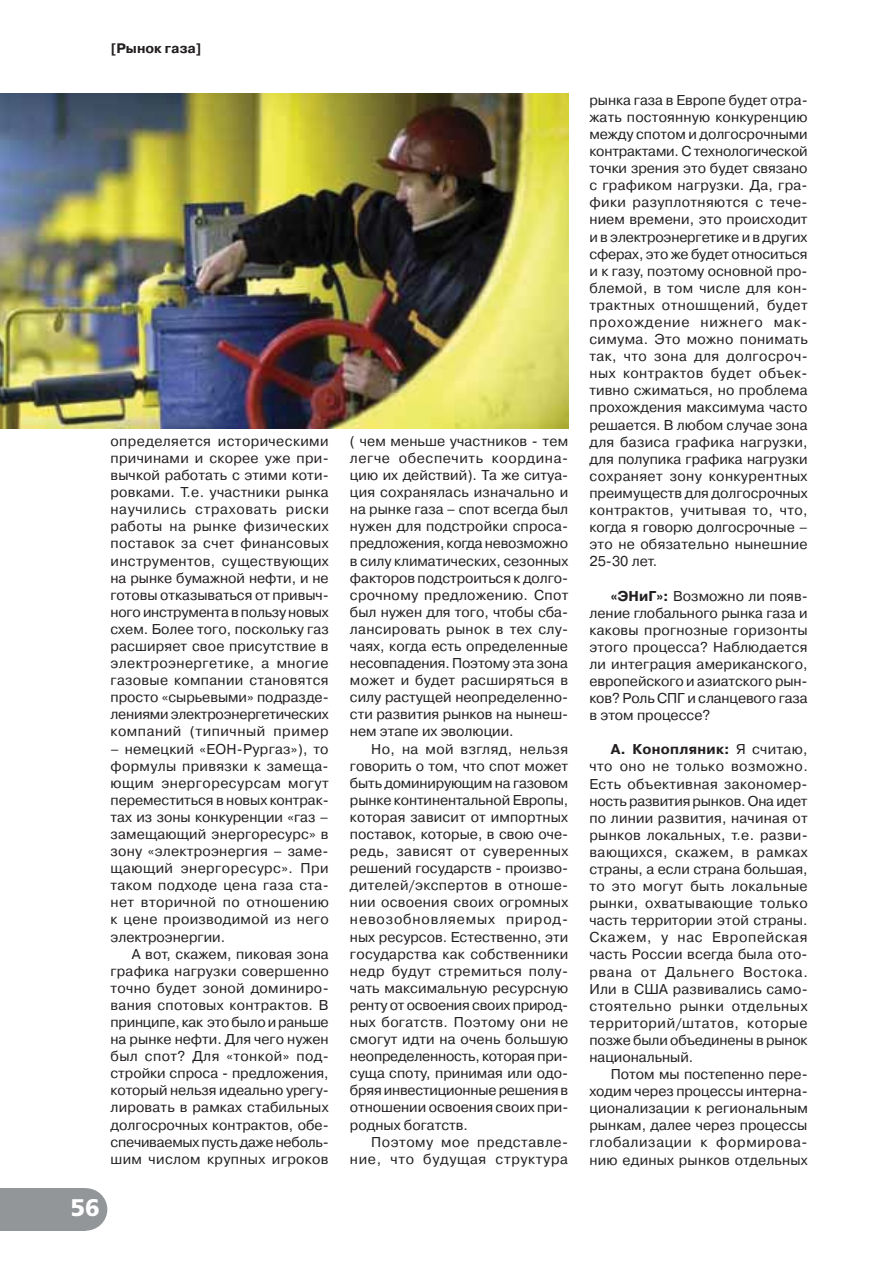
<style>
.page{position:relative;width:893px;height:1263px;background:#fff}
.page>*{position:absolute;margin:0;border:0;box-sizing:border-box;transform-origin:0 0}
.t1{font:24px "Free Set Bold C";color:#fff}
.t2{font:14.25px/17.1px "Pragmatica C";color:#231f20;text-align:justify}
.t3{font:14.25px/17.1px "Pragmatica C";letter-spacing:.05em;color:#231f20;text-align:right}
.t4{font:700 13.8px "Pragmatica C";color:#231f20}
.s1{font-weight:700}
</style>
<div class="page">
<div style="left:64px;top:1188px;width:43px;height:43px;background:#939698;border-radius:50%"></div>
<div style="left:0;top:1188px;width:86px;height:43px;background:#939698"></div>
<img style="left:0;top:94px;width:568px;height:334px">
<p class="t4" style="left:111px;top:41px;width:93px">[Рынок газа]</p>
<p class="t2" style="left:111px;top:434px;width:220px">определяется историческими причинами и скорее уже при&shy;вычкой работать с этими коти&shy;ровками. Т.е. участники рынка научились страховать риски работы на рынке физических поставок за счет финансовых инструментов, существующих на рынке бумажной нефти, и не готовы отказываться от привыч&shy;ного инструмента в пользу новых схем. Более того, поскольку газ расширяет свое присутствие в электроэнергетике, а многие газовые компании становятся просто «сырьевыми» подразде&shy;лениями электроэнергетических компаний (типичный пример</p>
<p class="t2" style="left:111px;top:741px;width:220px">– немецкий «ЕОН-Рургаз»), то формулы привязки к замеща&shy;ющим энергоресурсам могут переместиться в новых контрак&shy;тах из зоны конкуренции «газ – замещающий энергоресурс» в зону «электроэнергия – заме&shy;щающий энергоресурс». При таком подходе цена газа ста&shy;нет вторичной по отношению к цене производимой из него электроэнергии.</p>
<p class="t2" style="left:111px;top:947px;width:220px;text-indent:21px">А вот, скажем, пиковая зона графика нагрузки совершенно точно будет зоной доминиро&shy;вания спотовых контрактов. В принципе, как это было и раньше на рынке нефти. Для чего нужен был спот? Для «тонкой» под&shy;стройки спроса - предложения, который нельзя идеально урегу&shy;лировать в рамках стабильных долгосрочных контрактов, обе&shy;спечиваемых пусть даже неболь&shy;шим числом крупных игроков</p>
<h1 class="t1" style="left:71px;top:1194px;width:31px">56</h1>
<p class="t2" style="left:350px;top:434px;width:220px">( чем меньше участников - тем легче обеспечить координа&shy;цию их действий). Та же ситуа&shy;ция сохранялась изначально и на рынке газа – спот всегда был нужен для подстройки спроса&shy;предложения, когда невозможно в силу климатических, сезонных факторов подстроиться к долго&shy;срочному предложению. Спот был нужен для того, чтобы сба&shy;лансировать рынок в тех слу&shy;чаях, когда есть определенные несовпадения. Поэтому эта зона может и будет расширяться в силу растущей неопределенно&shy;сти развития рынков на нынеш&shy;нем этапе их эволюции.</p>
<p class="t2" style="left:350px;top:741px;width:220px;text-indent:21px">Но, на мой взгляд, нельзя говорить о том, что спот может быть доминирующим на газовом рынке континентальной Европы, которая зависит от импортных поставок, которые, в свою оче&shy;редь, зависят от суверенных решений государств - произво&shy;дителей/экспертов в отноше&shy;нии освоения своих огромных невозобновляемых природ&shy;ных ресурсов. Естественно, эти государства как собственники недр будут стремиться полу&shy;чать максимальную ресурсную ренту от освоения своих природ&shy;ных богатств. Поэтому они не смогут идти на очень большую неопределенность, которая при&shy;суща споту, принимая или одо&shy;бряя инвестиционные решения в отношении освоения своих при&shy;родных богатств.</p>
<p class="t3" style="left:350px;top:1135px;width:220px">Поэтому мое представле&shy;ние, что будущая структура</p>
<p class="t2" style="left:589px;top:93px;width:220px">рынка газа в Европе будет отра&shy;жать постоянную конкуренцию между спотом и долгосрочными контрактами. С технологической точки зрения это будет связано с графиком нагрузки. Да, гра&shy;фики разуплотняются с тече&shy;нием времени, это происходит и в электроэнергетике и в других сферах, это же будет относиться и к газу, поэтому основной про&shy;блемой, в том числе для кон&shy;трактных отношщений, будет прохождение нижнего мак&shy;симума. Это можно понимать так, что зона для долгосроч&shy;ных контрактов будет объек&shy;тивно сжиматься, но проблема прохождения максимума часто решается. В любом случае зона для базиса графика нагрузки, для полупика графика нагрузки сохраняет зону конкурентных преимуществ для долгосрочных контрактов, учитывая то, что, когда я говорю долгосрочные – это не обязательно нынешние 25-30 лет.</p>
<p class="t2" style="left:589px;top:588px;width:220px;text-indent:21px"><span class="s1">«ЭНиГ»:</span> Возможно ли появ&shy;ление глобального рынка газа и каковы прогнозные горизонты этого процесса? Наблюдается ли интеграция американского, европейского и азиатского рын&shy;ков? Роль СПГ и сланцевого газа в этом процессе?</p>
<p class="t2" style="left:589px;top:742px;width:220px;text-indent:21px"><span class="s1">А. Конопляник:</span> Я считаю, что оно не только возможно.<br>Есть объективная закономер&shy;ность развития рынков. Она идет по линии развития, начиная от рынков локальных, т.е. разви&shy;вающихся, скажем, в рамках страны, а если страна большая, то это могут быть локальные рынки, охватывающие только часть территории этой страны.<br>Скажем, у нас Европейская часть России всегда была ото&shy;рвана от Дальнего Востока.<br>Или в США развивались само&shy;стоятельно рынки отдельных территорий/штатов, которые позже были объединены в рынок национальный.</p>
<p class="t2" style="left:589px;top:1067px;width:220px;text-indent:21px">Потом мы постепенно пере&shy;ходим через процессы интерна&shy;ционализации к региональным рынкам, далее через процессы глобализации к формирова&shy;нию единых рынков отдельных</p>
</div>
